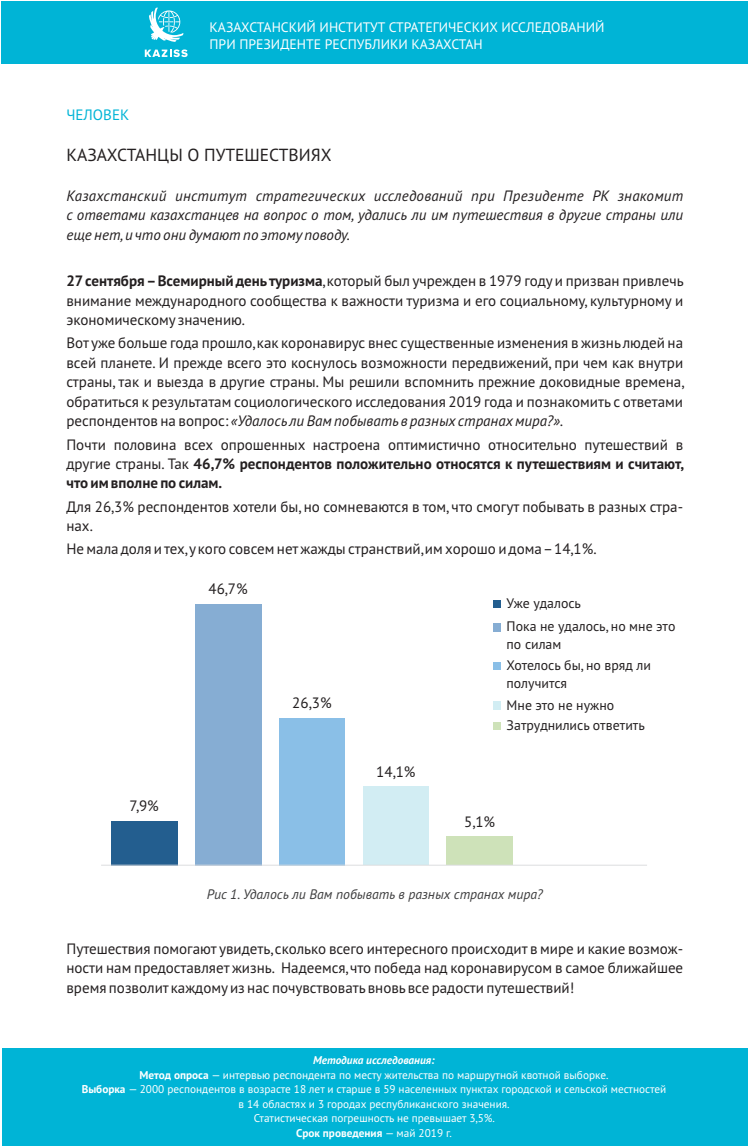
<style>
.page{position:relative;width:749px;height:1147px;background:#fff}
.page>*{position:absolute;margin:0;border:0;box-sizing:border-box;transform-origin:0 0}
.t1{font:17.5px "PT Sans";color:#231f20}
.t2{font:15px/19.4px "PT Sans";color:#231f20;text-align:justify}
.t3{font:italic 15px/19.4px "PT Sans";color:#231f20;text-align:justify}
.t4{font:15px "PT Sans";color:#00b4d6}
.t5{font:13.75px/23.6px "PT Sans";color:#231f20}
.t6{font:13.75px/17.8px "PT Sans";color:#fff}
.t7{font:italic 13.75px "PT Sans";color:#3e3e3f}
.t8{font:11.25px/14.6px "PT Sans";color:#fff;text-align:center}
.s1{font-weight:700}
.s2{font-style:italic}
.s3{font-weight:700;font-style:italic}
</style>
<div class="page">
<div style="left:2px;top:1048px;width:744px;height:97px;background:#00b4d6"></div>
<div style="left:1px;top:1px;width:746px;height:62px;background:#00b4d6"></div>
<svg style="left:145px;top:49px;width:42px;height:8px"></svg>
<svg style="left:149px;top:7px;width:34px;height:35px"></svg>
<div style="left:111px;top:821px;width:66px;height:44px;background:#235e8f"></div>
<div style="left:195px;top:604px;width:66px;height:261px;background:#86add3"></div>
<div style="left:279px;top:718px;width:65px;height:147px;background:#8abfe7"></div>
<div style="left:362px;top:786px;width:66px;height:79px;background:#d2edf3"></div>
<div style="left:446px;top:836px;width:66px;height:29px;background:#cee2b9"></div>
<hr style="left:101px;top:864px;width:545px;height:1px;background:#dcdddf">
<div style="left:493px;top:599px;width:8px;height:8px;background:#235e8f"></div>
<div style="left:493px;top:623px;width:8px;height:8px;background:#86add3"></div>
<div style="left:493px;top:661px;width:8px;height:8px;background:#8abfe7"></div>
<div style="left:493px;top:701px;width:8px;height:8px;background:#d2edf3"></div>
<div style="left:493px;top:722px;width:8px;height:7px;background:#cee2b9"></div>
<p class="t6" style="left:209px;top:19px;width:396px">КАЗАХСТАНСКИЙ ИНСТИТУТ СТРАТЕГИЧЕСКИХ ИССЛЕДОВАНИЙ<br>ПРИ ПРЕЗИДЕНТЕ РЕСПУБЛИКИ КАЗАХСТАН</p>
<p class="t4" style="left:66px;top:109px;width:64px">ЧЕЛОВЕК</p>
<p class="t1" style="left:66px;top:148px;width:266px">КАЗАХСТАНЦЫ О ПУТЕШЕСТВИЯХ</p>
<p class="t3" style="left:66px;top:187px;width:617px">Казахстанский институт стратегических исследований при Президенте РК знакомит с ответами казахстанцев на вопрос о том, удались ли им путешествия в другие страны или еще нет, и что они думают по этому поводу.</p>
<p class="t2" style="left:66px;top:273px;width:618px"><span class="s1">27сентября –Всемирный деньтуризма</span>,который был учрежден в 1979 году и призван привлечь внимание международного сообщества к важности туризма и его социальному, культурному и экономическому значению.</p>
<p class="t2" style="left:66px;top:335px;width:619px">Вот уже больше года прошло,как коронавирус внес существенные изменения в жизньлюдей на всей планете. И прежде всего это коснулось возможности передвижений, при чем как внутри страны, так и выезда в другие страны. Мы решили вспомнить прежние доковидные времена, обратиться к результатам социологического исследования 2019 года и познакомить с ответами респондентов на вопрос: <span class="s2">«Удалосьли Вам побывать в разных странахмира?».</span></p>
<p class="t2" style="left:66px;top:436px;width:618px">Почти половина всех опрошенных настроена оптимистично относительно путешествий в другие страны. Так <span class="s1">46,7% респондентов положительно относятся к путешествиям и считают, что им вполне по силам.</span></p>
<p class="t2" style="left:66px;top:498px;width:617px">Для 26,3% респондентов хотели бы, но сомневаются в том, что смогут побывать в разных стра&shy;нах.</p>
<p class="t2" style="left:66px;top:541px;width:531px">Не мала доля и тех,у кого совсем нетжажды странствий,им хорошо и дома –14,1%.</p>
<p class="t2" style="left:129px;top:798px;width:31px">7,9%</p>
<p class="t2" style="left:208px;top:580px;width:41px">46,7%</p>
<p class="t2" style="left:292px;top:695px;width:41px">26,3%</p>
<p class="t2" style="left:376px;top:763px;width:41px">14,1%</p>
<p class="t5" style="left:506px;top:592px;width:170px">Уже удалось<br>Пока не удалось, но мне это</p>
<p class="t5" style="left:506px;top:635px;width:146px;line-height:20.6px">по силам<br>Хотелось бы, но вряд ли</p>
<p class="t5" style="left:506px;top:673px;width:109px;line-height:22px">получится<br>Мне это не нужно</p>
<p class="t5" style="left:506px;top:714px;width:140px">Затруднились ответить</p>
<p class="t2" style="left:463px;top:813px;width:33px">5,1%</p>
<p class="t7" style="left:207px;top:889px;width:337px">Рис 1. Удалось ли Вам побывать в разных странах мира?</p>
<p class="t2" style="left:66px;top:940px;width:617px">Путешествия помогают увидеть,сколько всего интересного происходит в мире и какие возмож&shy;ности нам предоставляет жизнь. Надеемся,что победа над коронавирусом в самое ближайшее время позволит каждомуиз нас почувствовать вновь все радости путешествий!</p>
<p class="t8" style="left:82px;top:1054px;width:585px"><span class="s3">Методика исследования:<br></span><span class="s1">Метод опроса</span> — интервью респондента по месту жительства по маршрутной квотной выборке.<br><span class="s1">Выборка</span> — 2000 респондентов в возрасте 18 лет и старше в 59 населенных пунктах городской и сельской местностей в 14 областях и 3 городах республиканского значения.<br>Статистическая погрешность не превышает 3,5%.<br><span class="s1">Срок проведения</span> — май 2019 г.</p>
</div>
